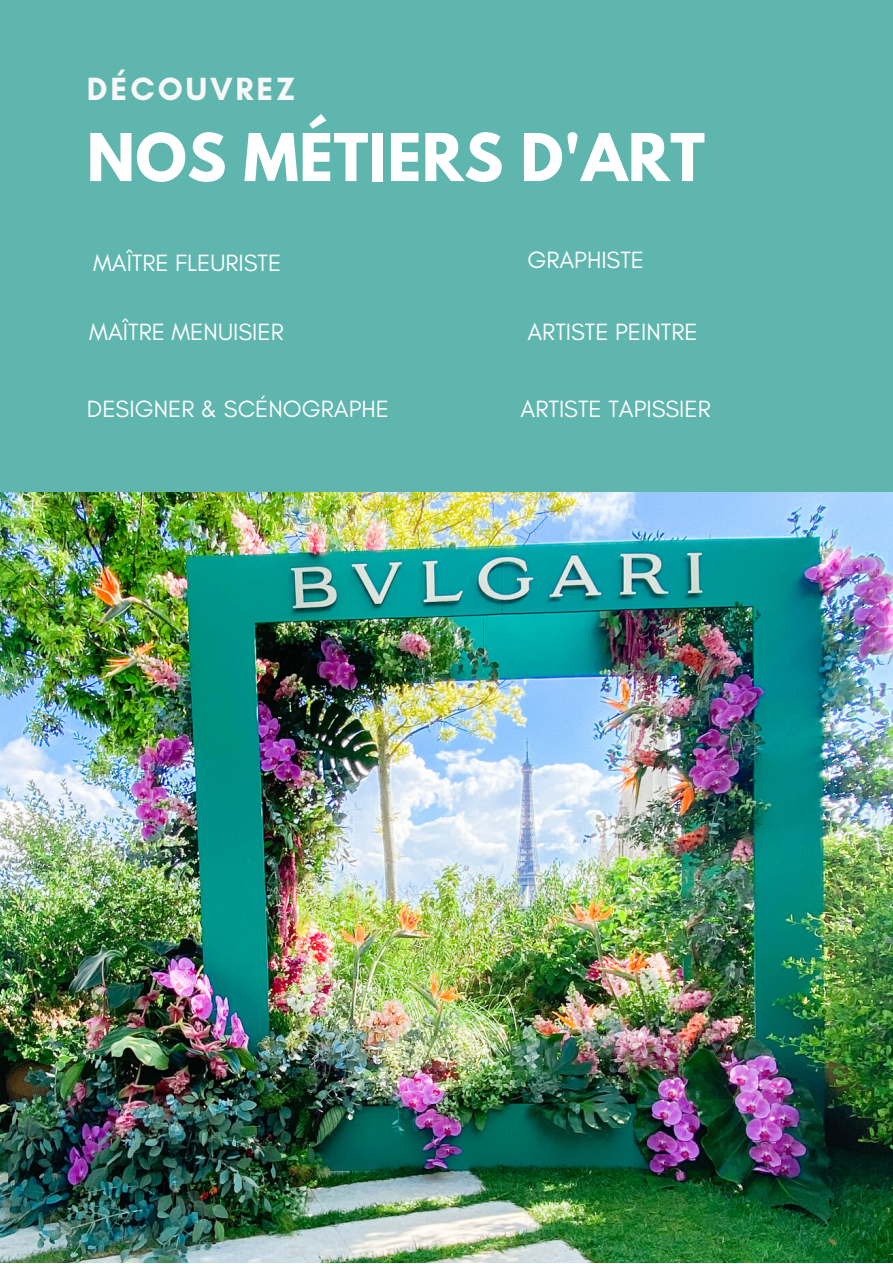
<style>
.page{position:relative;width:893px;height:1264px;background:#fff}
.page>*{position:absolute;margin:0;border:0;box-sizing:border-box;transform-origin:0 0}
.t1{font:700 58.2px "League Spartan";letter-spacing:.01em;color:#fff}
.t2{font:700 32.7px "Glacial Indifference";letter-spacing:.09em;color:#f8f8f8}
.t3{font:24px "Glacial Indifference";color:#fff}
</style>
<div class="page">
<div style="left:0;top:0;width:892px;height:492px;background:#5fb6af"></div>
<img style="left:0;top:493px;width:892px;height:769px">
<h2 class="t2" style="left:87px;top:69px;width:209px">DÉCOUVREZ</h2>
<h1 class="t1" style="left:87px;top:129px;width:619px">NOS MÉTIERS D'ART</h1>
<p class="t3" style="left:93px;top:248px;width:190px">MAÎTRE FLEURISTE</p>
<p class="t3" style="left:527px;top:245px;width:118px">GRAPHISTE</p>
<p class="t3" style="left:89px;top:317px;width:196px">MAÎTRE MENUISIER</p>
<p class="t3" style="left:527px;top:317px;width:172px">ARTISTE PEINTRE</p>
<p class="t3" style="left:87px;top:394px;width:304px">DESIGNER &amp; SCÉNOGRAPHE</p>
<p class="t3" style="left:520px;top:394px;width:192px">ARTISTE TAPISSIER</p>
</div>
